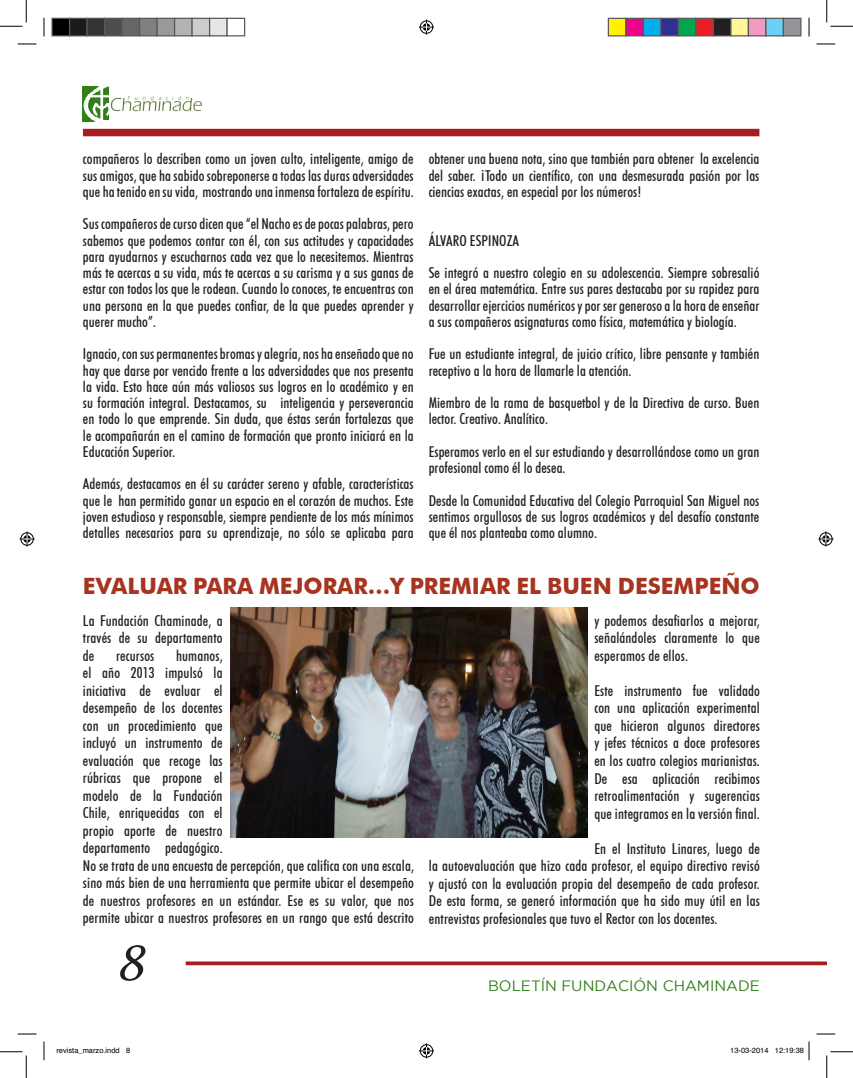
<style>
.page{position:relative;width:853px;height:1078px;background:#fff}
.page>*{position:absolute;margin:0;border:0;box-sizing:border-box;transform-origin:0 0}
.t1{font:57.75px "Lin Biolinum Slanted";color:#231f20}
.t2{font:700 22.5px "Futura BT";color:#a73420}
.t3{font:500 condensed 15px/17.5px "Futura BT";letter-spacing:.005em;color:#231f20;text-align:justify}
.t4{font:15px "Gotham";color:#307f19}
.t5{font:7.5px "Helvetica";color:#000}
</style>
<div class="page">
<div style="left:83px;top:129px;width:676px;height:7px;background:#a71e21"></div>
<svg style="left:186px;top:961px;width:623px;height:4px;background:#b1393b"></svg>
<svg style="left:809px;top:961px;width:18px;height:4px"></svg>
<img style="left:83px;top:86px;width:119px;height:34px">
<img style="left:231px;top:607px;width:357px;height:230px">
<svg style="left:18px;top:43px;width:18px;height:2px"></svg>
<svg style="left:816px;top:43px;width:19px;height:2px"></svg>
<svg style="left:18px;top:1033px;width:18px;height:2px"></svg>
<svg style="left:816px;top:1033px;width:19px;height:2px"></svg>
<svg style="left:43px;top:18px;width:2px;height:18px"></svg>
<svg style="left:43px;top:1041px;width:2px;height:19px"></svg>
<svg style="left:808px;top:18px;width:2px;height:18px"></svg>
<svg style="left:0;top:0;width:27px;height:27px"></svg>
<svg style="left:0;top:1051px;width:27px;height:27px"></svg>
<svg style="left:826px;top:0;width:27px;height:27px"></svg>
<svg style="left:826px;top:1051px;width:27px;height:27px"></svg>
<svg style="left:419px;top:20px;width:15px;height:15px"></svg>
<svg style="left:419px;top:1043px;width:15px;height:15px"></svg>
<svg style="left:20px;top:531px;width:15px;height:15px"></svg>
<svg style="left:818px;top:531px;width:15px;height:15px"></svg>
<div style="left:52px;top:18px;width:18px;height:18px;background:#000"></div>
<div style="left:51px;top:18px;width:19px;height:18px;border:1px solid #595959"></div>
<div style="left:70px;top:18px;width:17px;height:18px;background:#1a1a1a"></div>
<div style="left:69px;top:18px;width:19px;height:18px;border:1px solid #595959"></div>
<div style="left:87px;top:18px;width:18px;height:18px;background:#333"></div>
<div style="left:86px;top:18px;width:19px;height:18px;border:1px solid #595959"></div>
<div style="left:105px;top:18px;width:17px;height:18px;background:#4d4d4d"></div>
<div style="left:104px;top:18px;width:19px;height:18px;border:1px solid #595959"></div>
<div style="left:122px;top:18px;width:18px;height:18px;background:#666"></div>
<div style="left:121px;top:18px;width:19px;height:18px;border:1px solid #595959"></div>
<div style="left:140px;top:18px;width:17px;height:18px;background:#808080"></div>
<div style="left:139px;top:18px;width:19px;height:18px;border:1px solid #595959"></div>
<div style="left:157px;top:18px;width:18px;height:18px;background:#999"></div>
<div style="left:156px;top:18px;width:19px;height:18px;border:1px solid #595959"></div>
<div style="left:175px;top:18px;width:17px;height:18px;background:#b3b3b3"></div>
<div style="left:174px;top:18px;width:19px;height:18px;border:1px solid #595959"></div>
<div style="left:192px;top:18px;width:18px;height:18px;background:#ccc"></div>
<div style="left:191px;top:18px;width:19px;height:18px;border:1px solid #595959"></div>
<div style="left:210px;top:18px;width:17px;height:18px;background:#e6e6e6"></div>
<div style="left:209px;top:18px;width:19px;height:18px;border:1px solid #595959"></div>
<div style="left:226px;top:18px;width:19px;height:18px;border:1px solid #595959"></div>
<div style="left:608px;top:18px;width:18px;height:18px;background:#fff101"></div>
<div style="left:608px;top:18px;width:18px;height:18px;border:1px solid #595959"></div>
<div style="left:626px;top:18px;width:17px;height:18px;background:#ed028c"></div>
<div style="left:625px;top:18px;width:19px;height:18px;border:1px solid #595959"></div>
<div style="left:643px;top:18px;width:18px;height:18px;background:#00aeef"></div>
<div style="left:643px;top:18px;width:18px;height:18px;border:1px solid #595959"></div>
<div style="left:661px;top:18px;width:17px;height:18px;background:#2e3092"></div>
<div style="left:660px;top:18px;width:19px;height:18px;border:1px solid #595959"></div>
<div style="left:678px;top:18px;width:18px;height:18px;background:#00a54f"></div>
<div style="left:678px;top:18px;width:18px;height:18px;border:1px solid #595959"></div>
<div style="left:696px;top:18px;width:17px;height:18px;background:#ee1d23"></div>
<div style="left:695px;top:18px;width:19px;height:18px;border:1px solid #595959"></div>
<div style="left:713px;top:18px;width:18px;height:18px;background:#231f20"></div>
<div style="left:713px;top:18px;width:18px;height:18px;border:1px solid #595959"></div>
<div style="left:731px;top:18px;width:17px;height:18px;background:#fff79a"></div>
<div style="left:730px;top:18px;width:19px;height:18px;border:1px solid #595959"></div>
<div style="left:748px;top:18px;width:18px;height:18px;background:#f499c2"></div>
<div style="left:748px;top:18px;width:18px;height:18px;border:1px solid #595959"></div>
<div style="left:766px;top:18px;width:17px;height:18px;background:#6bcff6"></div>
<div style="left:765px;top:18px;width:19px;height:18px;border:1px solid #595959"></div>
<div style="left:783px;top:18px;width:18px;height:18px;background:#939598"></div>
<div style="left:783px;top:18px;width:18px;height:18px;border:1px solid #595959"></div>
<svg style="left:808px;top:1041px;width:2px;height:19px"></svg>
<p class="t3" style="left:429px;top:151px;width:332px;line-height:16.2px">obtener una buena nota, sino que también para obtener la excelencia del saber. ¡Todo un científico, con una desmesurada pasión por las ciencias exactas, en especial por los números!</p>
<p class="t3" style="left:429px;top:231px;width:14px">Álvaro</p>
<p class="t3" style="left:470px;top:231px;width:13px">Espino</p>
<p class="t3" style="left:83px;top:151px;width:332px;line-height:16.2px">compañeros lo describen como un joven culto, inteligente, amigo de sus amigos, que ha sabido sobreponerse a todas las duras adversidades que ha tenido en su vida, mostrando una inmensa fortaleza de espíritu.</p>
<p class="t3" style="left:83px;top:216px;width:332px;line-height:16.2px">Sus compañeros de curso dicen que “el Nacho es de pocas palabras, pero sabemos que podemos contar con él, con sus actitudes y capacidades para ayudarnos y escucharnos cada vez que lo necesitemos. Mientras más te acercas a su vida, más te acercas a su carisma y a sus ganas de estar con todos los que le rodean. Cuando lo conoces, te encuentras con una persona en la que puedes confiar, de la que puedes aprender y querer mucho”.</p>
<p class="t3" style="left:83px;top:346px;width:332px;line-height:16.2px">Ignacio, con sus permanentes bromas y alegría, nos ha enseñado que no hay que darse por vencido frente a las adversidades que nos presenta la vida. Esto hace aún más valiosos sus logros en lo académico y en su formación integral. Destacamos, su inteligencia y perseverancia en todo lo que emprende. Sin duda, que éstas serán fortalezas que le acompañarán en el camino de formación que pronto iniciará en la Educación Superior.</p>
<p class="t3" style="left:83px;top:476px;width:332px;line-height:16.2px">Además, destacamos en él su carácter sereno y afable, características que le han permitido ganar un espacio en el corazón de muchos. Este joven estudioso y responsable, siempre pendiente de los más mínimos detalles necesarios para su aprendizaje, no sólo se aplicaba para</p>
<p class="t3" style="left:429px;top:224px;width:332px;line-height:32.5px;text-indent:78px">za<br>Se integró a nuestro colegio en su adolescencia. Siempre sobresalió</p>
<p class="t3" style="left:429px;top:281px;width:332px;line-height:16.2px">en el área matemática. Entre sus pares destacaba por su rapidez para desarrollar ejercicios numéricos y por ser generoso a la hora de enseñar a sus compañeros asignaturas como física, matemática y biología.</p>
<p class="t3" style="left:429px;top:346px;width:332px;line-height:16.2px">Fue un estudiante integral, de juicio crítico, libre pensante y también receptivo a la hora de llamarle la atención.</p>
<p class="t3" style="left:429px;top:394px;width:332px;line-height:16.2px">Miembro de la rama de basquetbol y de la Directiva de curso. Buen lector. Creativo. Analítico.</p>
<p class="t3" style="left:429px;top:443px;width:332px;line-height:16.2px">Esperamos verlo en el sur estudiando y desarrollándose como un gran profesional como él lo desea.</p>
<p class="t3" style="left:429px;top:492px;width:332px;line-height:16.2px">Desde la Comunidad Educativa del Colegio Parroquial San Miguel nos sentimos orgullosos de sus logros académicos y del desafío constante que él nos planteaba como alumno.</p>
<h2 class="t2" style="left:83px;top:572px;width:678px">EVALUAR PARA MEJORAR…Y PREMIAR EL BUEN DESEMPEÑO</h2>
<p class="t3" style="left:83px;top:612px;width:141px">La Fundación Chaminade, a través de su departamento de</p>
<p class="t3" style="left:594px;top:612px;width:167px">y podemos desafiarlos a mejorar, señalándoles claramente lo que esperamos de ellos.</p>
<p class="t3" style="left:594px;top:682px;width:167px">Este instrumento fue validado con una aplicación experimental que hicieron algunos directores y jefes técnicos a doce profesores en los cuatro colegios marianistas.<br>De esa aplicación recibimos retroalimentación y sugerencias que integramos en la versión final.</p>
<p class="t3" style="left:429px;top:839px;width:332px;text-indent:165px">En el Instituto Linares, luego de la autoevaluación que hizo cada profesor, el equipo directivo revisó y ajustó con la evaluación propia del desempeño de cada profesor.<br>De esta forma, se generó información que ha sido muy útil en las entrevistas profesionales que tuvo el Rector con los docentes.</p>
<p class="t3" style="left:83px;top:647px;width:332px;text-align:left;text-indent:93px">humanos,<br>el año 2013 impulsó la<br>iniciativa de evaluar el<br>desempeño de los docentes<br>con un procedimiento que<br>incluyó un instrumento de<br>evaluación que recoge las<br>rúbricas que propone el<br>modelo de la Fundación<br>Chile, enriquecidas con el<br>propio aporte de nuestro<br>departamento pedagógico.<br>No se trata de una encuesta de percepción, que califica con una escala, sino más bien de una herramienta que permite ubicar el desempeño de nuestros profesores en un estándar. Ese es su valor, que nos permite ubicar a nuestros profesores en un rango que está descrito</p>
<p class="t3" style="left:116px;top:647px;width:40px">recursos</p>
<h1 class="t1" style="left:116px;top:929px;width:28px">8</h1>
<p class="t4" style="left:488px;top:977px;width:273px">BOLETÍN FUNDACIÓN CHAMINADE</p>
<p class="t5" style="left:56px;top:1045px;width:75px">revista_marzo.indd 8</p>
<p class="t5" style="left:730px;top:1045px;width:75px">13-03-2014 12:19:38</p>
</div>
